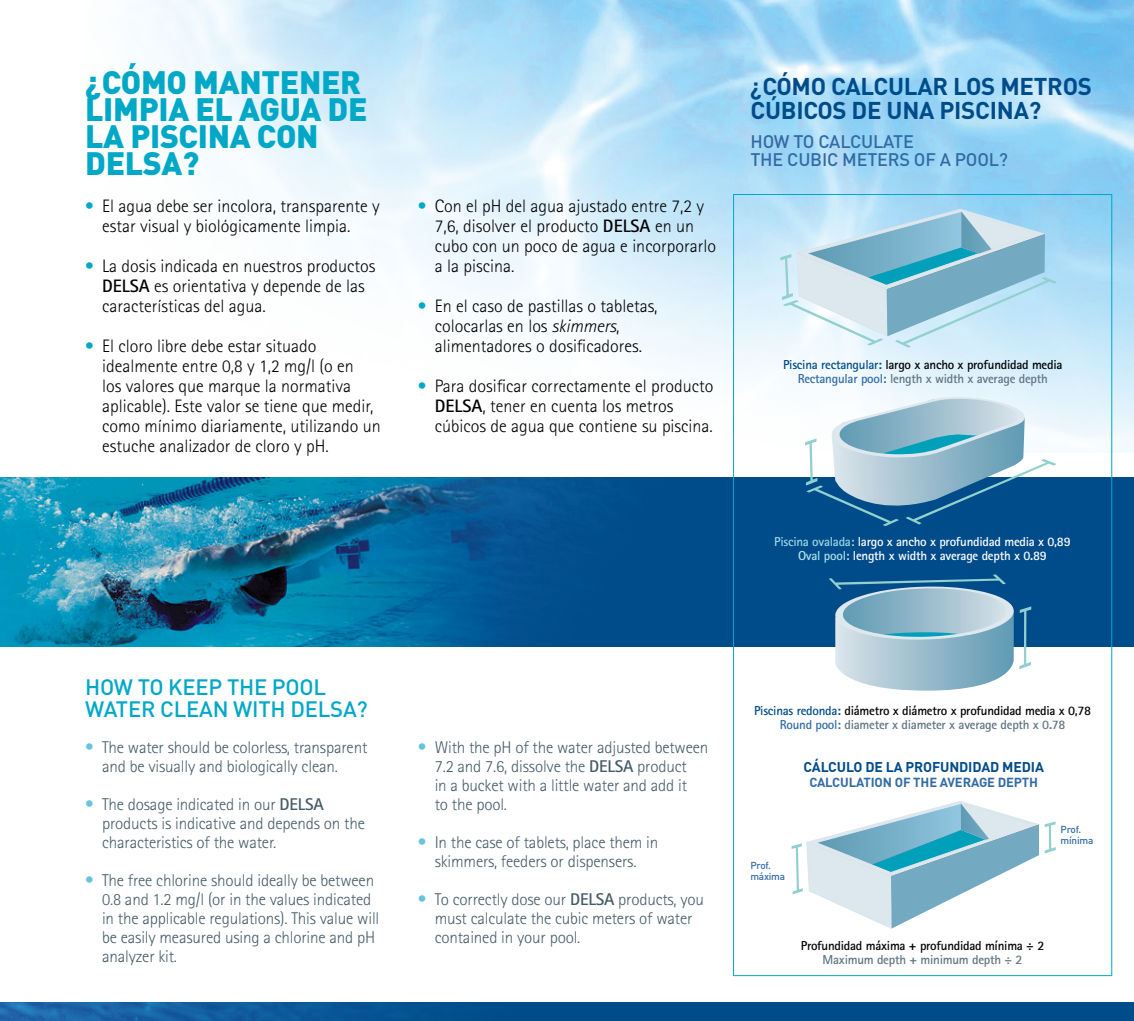
<style>
.page{position:relative;width:1134px;height:1021px;background:#fff}
.page>*{position:absolute;margin:0;border:0;box-sizing:border-box;transform-origin:0 0}
.t1{font:900 32px/27px "DIN Pro";letter-spacing:-.01em;color:#00a8c7}
.t2{font:700 24px/24px "DIN Pro";letter-spacing:-.01em;color:#004c8a}
.t3{font:500 22px/22px "DIN Pro";letter-spacing:-.01em;color:#00a8c7}
.t4{font:300 18px/20px "Rotis Sans Serif";color:#000}
.t5{font:500 18px/18px "DIN Pro";letter-spacing:-.01em;color:#326ba4}
.t6{font:300 17px/19px "Rotis Sans Serif";letter-spacing:-.01em;color:#465b67}
.t7{font:700 14px "DIN Pro";letter-spacing:-.01em;color:#004c8a}
.t8{font:700 13px/14px "Rotis Sans Serif";letter-spacing:-.02em;color:#000;text-align:center}
.t9{font:700 13px/14px "Rotis Sans Serif";letter-spacing:-.02em;color:#fff;text-align:center}
.t10{font:700 13px "DIN Pro";letter-spacing:-.01em;color:#326ba4}
.t11{font:700 13px "Rotis Sans Serif";letter-spacing:-.02em;color:#5f7481}
.t12{font:500 10px/11px "DIN Pro";color:#326ba4}
.s1{color:#00a8c7}
.s2{font-weight:700}
.s3{font-style:italic}
.s4{color:#004c8a}
.s5{color:#326ba4}
.s6{color:#5f7481}
.s7{color:#98d5e4}
.s8{color:#b0dfea}
.s9{font-size:18px;color:#68c4da}
</style>
<div class="page">
<img style="left:0;top:476px;width:1134px;height:171px">
<img style="left:143px;top:0;width:991px;height:453px">
<img style="left:0;top:1002px;width:1134px;height:18px">
<svg style="left:780px;top:209px;width:277px;height:139px;background:#abd2e4"></svg>
<svg style="left:829px;top:574px;width:202px;height:116px;background:#86aec5"></svg>
<svg style="left:805px;top:397px;width:251px;height:129px"></svg>
<svg style="left:792px;top:801px;width:264px;height:127px"></svg>
<h1 class="t1" style="left:85px;top:68px;width:284px">¿CÓMO MANTENER<br>LIMPIA EL AGUA DE<br>LA PISCINA CON<br>DELSA</h1>
<h1 class="t1" style="left:182px;top:149px;width:19px">?</h1>
<p class="t4" style="left:102px;top:196px;width:279px;text-indent:-17px"><span class="s1">•</span> El agua debe ser incolora, transparente y estar visual y biológicamente limpia.</p>
<p class="t4" style="left:102px;top:256px;width:275px;text-indent:-17px"><span class="s1">•</span> La dosis indicada en nuestros productos<br><span class="s2">DELSA</span> es orientativa y depende de las características del agua.</p>
<p class="t4" style="left:102px;top:336px;width:280px;text-indent:-17px"><span class="s1">•</span> El cloro libre debe estar situado idealmente entre 0,8 y 1,2 mg/l (o en<br>los valores que marque la normativa aplicable). Este valor se tiene que medir, como mínimo diariamente, utilizando un estuche analizador de cloro y pH.</p>
<p class="t4" style="left:435px;top:196px;width:283px;text-indent:-17px"><span class="s1">•</span> Con el pH del agua ajustado entre 7,2 y<br>7,6, disolver el producto <span class="s2">DELSA</span> en un cubo con un poco de agua e incorporarlo a la piscina.</p>
<p class="t4" style="left:435px;top:296px;width:224px;text-indent:-17px"><span class="s1">•</span> En el caso de pastillas o tabletas, colocarlas en los <span class="s3">skimmers</span>, alimentadores o dosificadores.</p>
<p class="t4" style="left:435px;top:376px;width:280px;text-indent:-17px"><span class="s1">•</span> Para dosificar correctamente el producto<br><span class="s2">DELSA</span>, tener en cuenta los metros cúbicos de agua que contiene su piscina.</p>
<h2 class="t2" style="left:750px;top:73px;width:343px">¿CÓMO CALCULAR LOS METROS<br>CÚBICOS DE UNA PISCINA?</h2>
<p class="t5" style="left:750px;top:132px;width:259px">HOW TO CALCULATE<br>TH E CUBIC METERS OF A POOL?</p>
<p class="t8" style="left:783px;top:357px;width:281px"><span class="s4">Piscina rectangular:</span> largo x ancho x profundidad media<br><span class="s5">Rectangular pool:</span> <span class="s6">length x width x average depth</span></p>
<p class="t9" style="left:774px;top:534px;width:298px"><span class="s7">Piscina ovalada:</span> largo x ancho x profundidad media x 0,89<br><span class="s8">Oval pool:</span> length x width x average depth x 0.89</p>
<p class="t3" style="left:85px;top:675px;width:284px">HOW TO KEEP TH E POOL<br>WATER CLEAN WITH DELSA?</p>
<p class="t6" style="left:102px;top:737px;width:267px;text-indent:-17px"><span class="s9">•</span> The water should be colorless, transparent and be visually and biologically clean.</p>
<p class="t6" style="left:102px;top:794px;width:264px;text-indent:-17px"><span class="s9">•</span> The dosage indicated in our <span class="s2">DELSA </span>products is indicative and depends on the characteristics of the water.</p>
<p class="t6" style="left:102px;top:870px;width:279px;text-indent:-17px"><span class="s9">•</span> The free chlorine should ideally be between 0.8 and 1.2 mg/l (or in the values indicated in the applicable regulations). This value will be easily measured using a chlorine and pH analyzer kit.</p>
<p class="t6" style="left:435px;top:737px;width:275px;text-indent:-17px"><span class="s9">•</span> With the pH of the water adjusted between<br>7.2 and 7.6, dissolve the <span class="s2">DELSA</span> product<br>in a bucket with a little water and add it<br>to the pool.</p>
<p class="t6" style="left:418px;top:832px;width:242px;text-align:center"><span class="s9">•</span> In the case of tablets, place them in skimmers, feeders or dispensers.</p>
<p class="t6" style="left:435px;top:889px;width:271px;text-indent:-17px"><span class="s9">•</span> To correctly dose our <span class="s2">DELSA</span> products, you must calculate the cubic meters of water contained in your pool.</p>
<p class="t8" style="left:754px;top:703px;width:339px"><span class="s4">Piscinas redonda:</span> diámetro x diámetro x profundidad media x 0,78<br><span class="s5">Round pool:</span> <span class="s6">diameter x diameter x average depth x 0.78</span></p>
<p class="t12" style="left:750px;top:859px;width:36px">PROF.<br>MÁXIMA</p>
<p class="t7" style="left:803px;top:757px;width:242px">CÁLCULO DE LA PROFUNDIDAD MEDIA</p>
<p class="t10" style="left:809px;top:773px;width:230px">CALCULATION OF THE AVERAGE DEPTH</p>
<p class="t12" style="left:1060px;top:823px;width:34px">PROF.<br>MÍNIMA</p>
<p class="t8" style="left:801px;top:938px;width:245px">Profundidad máxima + profundidad mínima ÷ 2</p>
<p class="t11" style="left:822px;top:951px;width:201px">Maximum depth + minimum depth ÷ 2</p>
</div>
